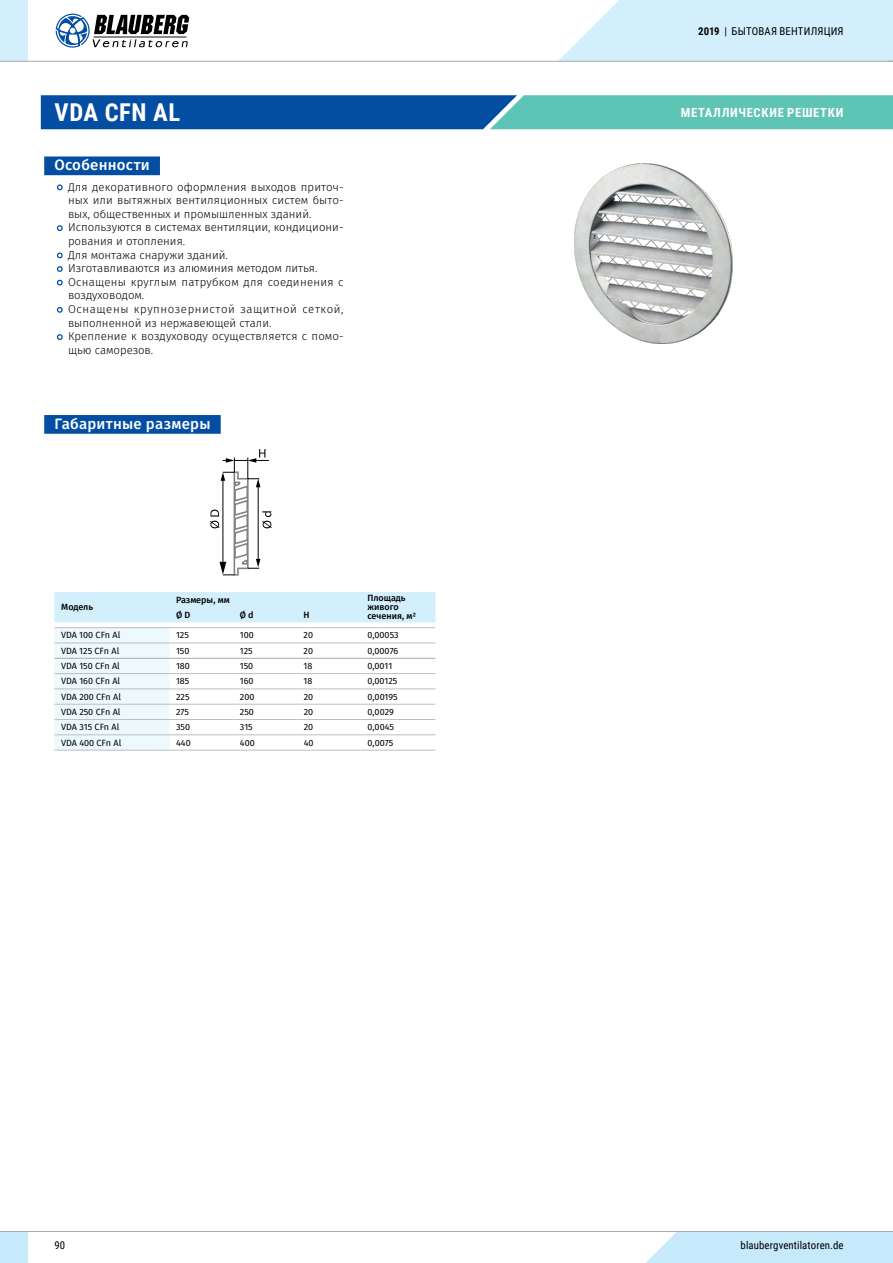
<style>
.page{position:relative;width:893px;height:1263px;background:#fff}
.page>*{position:absolute;margin:0;border:0;box-sizing:border-box;transform-origin:0 0}
.t1{font:700 24.6px "Roboto Condensed";letter-spacing:.02em;color:#fff}
.t2{font:500 15px "Fira Sans";letter-spacing:.015em;color:#fff}
.t3{font:700 12.6px "Roboto Condensed";letter-spacing:.055em;color:#fff}
.t4{font:300 11.4px/13.6px "Fira Sans";color:#000}
.t5{font:10.8px "Roboto Condensed";letter-spacing:.015em;color:#000}
.t6{font:9px "Fira Sans";color:#000}
.t7{font:500 9px/9px "Fira Sans";color:#000}
.s1{font-weight:700}
</style>
<div class="page">
<svg style="left:41px;top:95px;width:852px;height:34px;background:#2f85ac"></svg>
<div style="left:44px;top:156px;width:116px;height:19px;background:#034ea2"></div>
<svg style="left:56px;top:184px;width:7px;height:7px"></svg>
<svg style="left:56px;top:225px;width:7px;height:7px"></svg>
<svg style="left:56px;top:252px;width:7px;height:7px"></svg>
<svg style="left:57px;top:266px;width:6px;height:6px"></svg>
<svg style="left:56px;top:279px;width:7px;height:7px"></svg>
<svg style="left:56px;top:307px;width:7px;height:6px"></svg>
<svg style="left:56px;top:334px;width:7px;height:6px"></svg>
<div style="left:44px;top:415px;width:177px;height:19px;background:#034ea2"></div>
<div style="left:54px;top:592px;width:381px;height:30px;background:#d3effc"></div>
<svg style="left:54px;top:622px;width:381px;height:128px"></svg>
<div style="left:54px;top:628px;width:115px;height:122px;background:#eef9fe"></div>
<hr style="left:54px;top:658px;width:115px;height:1px;background:#a7a9ac">
<hr style="left:169px;top:658px;width:64px;height:1px;background:#a7a9ac">
<hr style="left:233px;top:658px;width:64px;height:1px;background:#a7a9ac">
<hr style="left:297px;top:658px;width:64px;height:1px;background:#a7a9ac">
<hr style="left:361px;top:658px;width:74px;height:1px;background:#a7a9ac">
<hr style="left:54px;top:627px;width:115px;height:1px;background:#bcbec0">
<hr style="left:169px;top:627px;width:64px;height:1px;background:#bcbec0">
<hr style="left:233px;top:627px;width:64px;height:1px;background:#bcbec0">
<hr style="left:297px;top:627px;width:64px;height:1px;background:#bcbec0">
<hr style="left:361px;top:627px;width:74px;height:1px;background:#bcbec0">
<hr style="left:54px;top:643px;width:115px;height:1px;background:#bcbec0">
<hr style="left:169px;top:643px;width:64px;height:1px;background:#bcbec0">
<hr style="left:233px;top:643px;width:64px;height:1px;background:#bcbec0">
<hr style="left:297px;top:643px;width:64px;height:1px;background:#bcbec0">
<hr style="left:361px;top:643px;width:74px;height:1px;background:#bcbec0">
<hr style="left:54px;top:673px;width:115px;height:1px;background:#bcbec0">
<hr style="left:169px;top:673px;width:64px;height:1px;background:#bcbec0">
<hr style="left:233px;top:673px;width:64px;height:1px;background:#bcbec0">
<hr style="left:297px;top:673px;width:64px;height:1px;background:#bcbec0">
<hr style="left:361px;top:673px;width:74px;height:1px;background:#bcbec0">
<hr style="left:54px;top:689px;width:115px;height:1px;background:#bcbec0">
<hr style="left:169px;top:689px;width:64px;height:1px;background:#bcbec0">
<hr style="left:233px;top:689px;width:64px;height:1px;background:#bcbec0">
<hr style="left:297px;top:689px;width:64px;height:1px;background:#bcbec0">
<hr style="left:361px;top:689px;width:74px;height:1px;background:#bcbec0">
<hr style="left:54px;top:704px;width:115px;height:1px;background:#bcbec0">
<hr style="left:169px;top:704px;width:64px;height:1px;background:#bcbec0">
<hr style="left:233px;top:704px;width:64px;height:1px;background:#bcbec0">
<hr style="left:297px;top:704px;width:64px;height:1px;background:#bcbec0">
<hr style="left:361px;top:704px;width:74px;height:1px;background:#bcbec0">
<hr style="left:54px;top:719px;width:115px;height:1px;background:#bcbec0">
<hr style="left:169px;top:719px;width:64px;height:1px;background:#bcbec0">
<hr style="left:233px;top:719px;width:64px;height:1px;background:#bcbec0">
<hr style="left:297px;top:719px;width:64px;height:1px;background:#bcbec0">
<hr style="left:361px;top:719px;width:74px;height:1px;background:#bcbec0">
<hr style="left:54px;top:734px;width:115px;height:1px;background:#bcbec0">
<hr style="left:169px;top:734px;width:64px;height:1px;background:#bcbec0">
<hr style="left:233px;top:734px;width:64px;height:1px;background:#bcbec0">
<hr style="left:297px;top:734px;width:64px;height:1px;background:#bcbec0">
<hr style="left:361px;top:734px;width:74px;height:1px;background:#bcbec0">
<hr style="left:54px;top:750px;width:115px;height:1px;background:#bcbec0">
<hr style="left:169px;top:750px;width:64px;height:1px;background:#bcbec0">
<hr style="left:233px;top:750px;width:64px;height:1px;background:#bcbec0">
<hr style="left:297px;top:750px;width:64px;height:1px;background:#bcbec0">
<hr style="left:361px;top:750px;width:74px;height:1px;background:#bcbec0">
<svg style="left:210px;top:449px;width:62px;height:127px"></svg>
<img style="left:574px;top:164px;width:158px;height:179px">
<div style="left:646px;top:1232px;width:247px;height:31px;background:#c6eafb"></div>
<div style="left:0;top:1231px;width:27px;height:32px;background:#c6eafb"></div>
<hr style="left:0;top:1231px;width:893px;height:1px;background:#a7a9ac">
<div style="left:0;top:0;width:27px;height:61px;background:#d3effc"></div>
<svg style="left:56px;top:14px;width:133px;height:34px"></svg>
<hr style="left:0;top:61px;width:893px;height:1px;background:#a7a9ac">
<svg style="left:558px;top:0;width:335px;height:62px;background:#d6effa"></svg>
<p class="t5" style="left:698px;top:23px;width:147px"><span class="s1">2019</span> | БЫТОВАЯ ВЕНТИЛЯЦИЯ</p>
<h1 class="t1" style="left:54px;top:95px;width:127px">VDA CFN АL</h1>
<p class="t3" style="left:681px;top:104px;width:164px">МЕТАЛЛИЧЕСКИЕ РЕШЕТКИ</p>
<h2 class="t2" style="left:54px;top:154px;width:97px">Особенности</h2>
<p class="t4" style="left:68px;top:181px;width:277px">Для декоративного оформления выходов приточ&shy;ных или вытяжных вентиляционных систем быто&shy;вых, общественных и промышленных зданий.<br>Используются в системах вентиляции, кондициони&shy;рования и отопления.<br>Для монтажа снаружи зданий.<br>Изготавливаются из алюминия методом литья.<br>Оснащены круглым патрубком для соединения с воздуховодом.<br>Оснащены крупнозернистой защитной сеткой, выполненной из нержавеющей стали.<br>Крепление к воздуховоду осуществляется с помо&shy;щью саморезов.</p>
<h2 class="t2" style="left:54px;top:413px;width:158px">Габаритные размеры</h2>
<p class="t7" style="left:61px;top:603px;width:33px">Модель</p>
<p class="t7" style="left:176px;top:596px;width:55px">Размеры, мм</p>
<p class="t7" style="left:367px;top:594px;width:40px">Площадь живого</p>
<p class="t7" style="left:176px;top:611px;width:16px">Ø D</p>
<p class="t7" style="left:240px;top:611px;width:15px">Ø d</p>
<p class="t7" style="left:304px;top:611px;width:8px">H</p>
<p class="t7" style="left:367px;top:612px;width:50px">сечения, м2</p>
<p class="t6" style="left:61px;top:629px;width:61px">VDA 100 CFn Al</p>
<p class="t6" style="left:176px;top:629px;width:14px">125</p>
<p class="t6" style="left:240px;top:629px;width:15px">100</p>
<p class="t6" style="left:304px;top:629px;width:11px">20</p>
<p class="t6" style="left:367px;top:629px;width:33px">0,00053</p>
<p class="t6" style="left:61px;top:644px;width:60px">VDA 125 CFn Al</p>
<p class="t6" style="left:176px;top:644px;width:15px">150</p>
<p class="t6" style="left:240px;top:644px;width:14px">125</p>
<p class="t6" style="left:304px;top:644px;width:11px">20</p>
<p class="t6" style="left:367px;top:644px;width:32px">0,00076</p>
<p class="t6" style="left:61px;top:660px;width:60px">VDA 150 CFn Al</p>
<p class="t6" style="left:176px;top:660px;width:15px">180</p>
<p class="t6" style="left:240px;top:660px;width:15px">150</p>
<p class="t6" style="left:304px;top:660px;width:10px">18</p>
<p class="t6" style="left:367px;top:660px;width:26px">0,0011</p>
<p class="t6" style="left:61px;top:675px;width:60px">VDA 160 CFn Al</p>
<p class="t6" style="left:176px;top:675px;width:15px">185</p>
<p class="t6" style="left:240px;top:675px;width:15px">160</p>
<p class="t6" style="left:304px;top:675px;width:10px">18</p>
<p class="t6" style="left:367px;top:675px;width:31px">0,00125</p>
<p class="t6" style="left:61px;top:690px;width:61px">VDA 200 CFn Al</p>
<p class="t6" style="left:176px;top:690px;width:15px">225</p>
<p class="t6" style="left:240px;top:690px;width:16px">200</p>
<p class="t6" style="left:304px;top:690px;width:11px">20</p>
<p class="t6" style="left:367px;top:690px;width:32px">0,00195</p>
<p class="t6" style="left:61px;top:705px;width:61px">VDA 250 CFn Al</p>
<p class="t6" style="left:176px;top:705px;width:14px">275</p>
<p class="t6" style="left:240px;top:705px;width:15px">250</p>
<p class="t6" style="left:304px;top:705px;width:11px">20</p>
<p class="t6" style="left:367px;top:705px;width:28px">0,0029</p>
<p class="t6" style="left:61px;top:721px;width:60px">VDA 315 CFn Al</p>
<p class="t6" style="left:176px;top:721px;width:16px">350</p>
<p class="t6" style="left:240px;top:721px;width:14px">315</p>
<p class="t6" style="left:304px;top:721px;width:11px">20</p>
<p class="t6" style="left:367px;top:721px;width:28px">0,0045</p>
<p class="t6" style="left:61px;top:736px;width:62px">VDA 400 CFn Al</p>
<p class="t6" style="left:176px;top:736px;width:16px">440</p>
<p class="t6" style="left:240px;top:736px;width:16px">400</p>
<p class="t6" style="left:304px;top:736px;width:11px">40</p>
<p class="t6" style="left:367px;top:736px;width:27px">0,0075</p>
<p class="t5" style="left:54px;top:1238px;width:12px">90</p>
<p class="t5" style="left:741px;top:1238px;width:105px">blaubergventilatoren.de</p>
</div>
